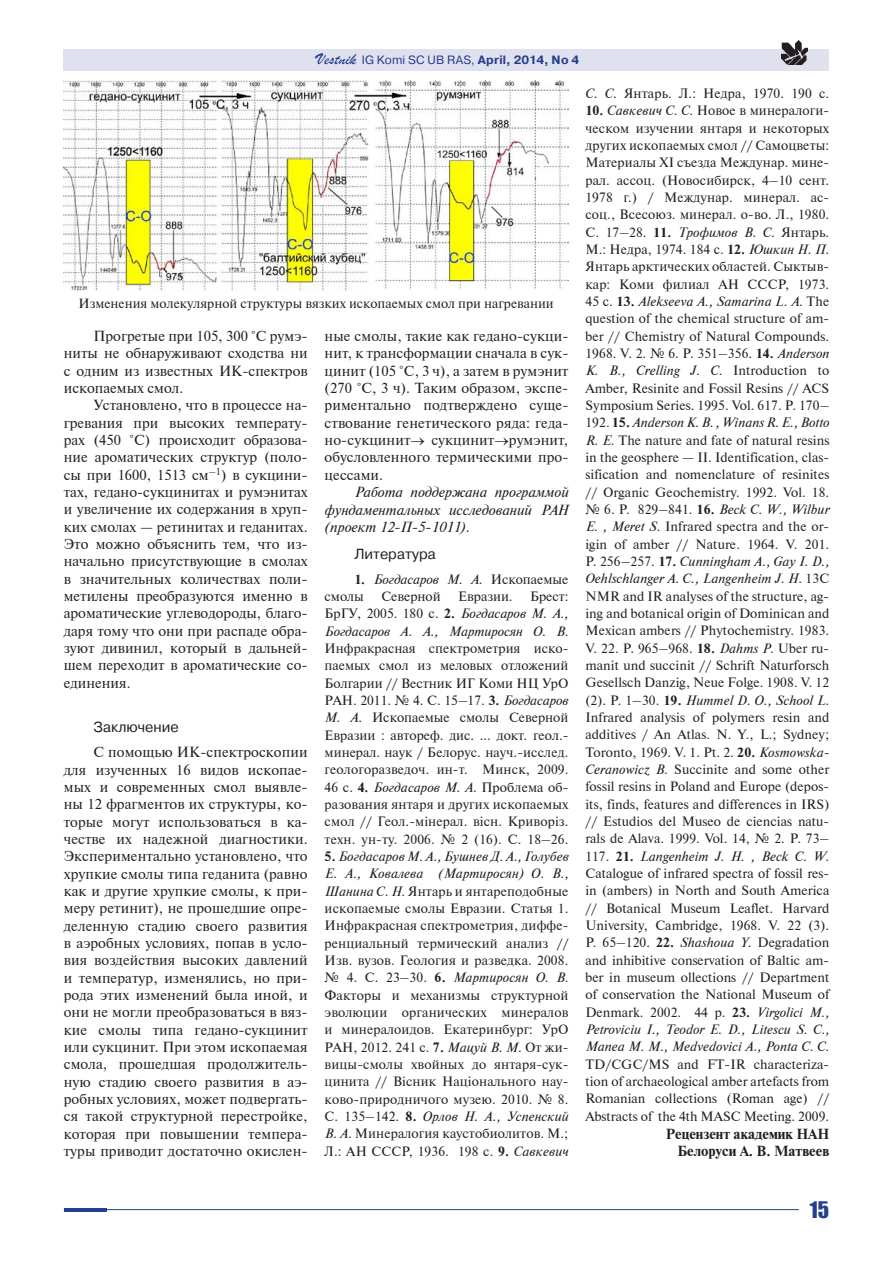
<style>
.page{position:relative;width:893px;height:1263px;background:#fff}
.page>*{position:absolute;margin:0;border:0;box-sizing:border-box;transform-origin:0 0}
.t1{font:21px "Impact";color:#253f8e}
.t2{font:14.55px/17.4px "Newton WINC";color:#231f20;text-align:justify}
.t3{font:italic 14.55px/17.4px "Newton WINC";color:#231f20;text-align:justify}
.t4{font:700 14.55px/17.4px "Newton WINC";color:#231f20;text-align:right}
.t5{font:14.55px "Pragmatica WINC";color:#231f20}
.t6{font:13.5px/17.4px "Newton WINC";letter-spacing:.01em;color:#231f20;text-align:justify}
.t7{font:italic 13.5px/17.4px "Newton WINC";color:#231f20;text-align:justify}
.t8{font:13.35px "Newton WINC";color:#231f20}
.t9{font:12px "Pragmatica WINC";letter-spacing:.015em;color:#253f8e}
.s1{font-family:"Parsek CTT";font-size:15px}
.s2{font-weight:700}
.s3{font-style:italic}
.s4{font-style:normal}
.s5{font-weight:700;font-style:normal}
</style>
<div class="page">
<hr style="left:64px;top:1209px;width:735px;height:1px;background:#253f8e">
<hr style="left:64px;top:1208px;width:42px;height:3px;background:#253f8e">
<div style="left:64px;top:49px;width:765px;height:21px;background:#e0e1ee"></div>
<img style="left:782px;top:40px;width:26px;height:24px">
<img style="left:64px;top:81px;width:504px;height:209px">
<p class="t9" style="left:314px;top:53px;width:267px"><span class="s1">Vestnik</span> IG Komi SC UB RAS, <span class="s2">April, 2014, No 4</span></p>
<p class="t8" style="left:79px;top:297px;width:477px">Изменения молекулярной структуры вязких ископаемых смол при нагревании</p>
<p class="t2" style="left:64px;top:327px;width:245px;text-indent:30px">Прогретые при 105, 300 °С румэ&shy;ниты не обнаруживают сходства ни с одним из известных ИК-спектров ископаемых смол.</p>
<p class="t2" style="left:64px;top:397px;width:245px;text-indent:30px">Установлено, что в процессе на&shy;гревания при высоких температу&shy;рах (450 °С) происходит образова&shy;ние ароматических структур (поло&shy;сы при 1600, 1513 см<sup>–1</sup>) в сукцини&shy;тах, гедано-сукцинитах и румэнитах и увеличение их содержания в хруп&shy;ких смолах — ретинитах и геданитах.<br>Это можно объяснить тем, что из&shy;начально присутствующие в смолах в значительных количествах поли&shy;метилены преобразуются именно в ароматические углеводороды, благо&shy;даря тому что они при распаде обра&shy;зуют дивинил, который в дальней&shy;шем переходит в ароматические со&shy;единения.</p>
<p class="t5" style="left:94px;top:719px;width:87px">Заключение</p>
<p class="t2" style="left:64px;top:743px;width:245px;text-indent:30px">С помощью ИК-спектроскопии для изученных 16 видов ископае&shy;мых и современных смол выявле&shy;ны 12 фрагментов их структуры, ко&shy;торые могут использоваться в ка&shy;честве их надежной диагностики.<br>Экспериментально установлено, что хрупкие смолы типа геданита (равно как и другие хрупкие смолы, к при&shy;меру ретинит), не прошедшие опре&shy;деленную стадию своего развития в аэробных условиях, попав в усло&shy;вия воздействия высоких давлений и температур, изменялись, но при&shy;рода этих изменений была иной, и они не могли преобразоваться в вяз&shy;кие смолы типа гедано-сукцинит или сукцинит. При этом ископаемая смола, прошедшая продолжитель&shy;ную стадию своего развития в аэ&shy;робных условиях, может подвергать&shy;ся такой структурной перестройке, которая при повышении темпера&shy;туры приводит достаточно окислен-</p>
<p class="t2" style="left:325px;top:327px;width:245px">ные смолы, такие как гедано-сукци&shy;нит, к трансформации сначала в сук&shy;цинит (105 °С, 3 ч), а затем в румэнит (270 °С, 3 ч). Таким образом, экспе&shy;риментально подтверждено суще&shy;ствование генетического ряда: геда&shy;но-сукцинит→ сукцинит→румэнит, обусловленного термическими про&shy;цессами.</p>
<p class="t3" style="left:325px;top:483px;width:245px;text-indent:30px">Работа поддержана программой фундаментальных исследований РАН (проект 12-П-5-1011).</p>
<p class="t5" style="left:354px;top:546px;width:83px">Литература</p>
<p class="t6" style="left:325px;top:570px;width:245px;text-indent:30px"><span class="s2">1.</span> <span class="s3">Богдасаров М. А.</span> Ископаемые смолы</p>
<p class="t6" style="left:381px;top:588px;width:61px">Северной</p>
<p class="t6" style="left:458px;top:588px;width:56px">Евразии.</p>
<p class="t7" style="left:325px;top:588px;width:245px;text-indent:205px"><span class="s4">Брест:<br>БрГУ, 2005. 180 с.</span> <span class="s5">2.</span> Богдасаров М. А., Богдасаров А. А., Мартиросян О. В.</p>
<p class="t6" style="left:325px;top:640px;width:245px">Инфракрасная спектрометрия иско&shy;паемых смол из меловых отложений Болгарии // Вестник ИГ Коми НЦ УрО РАН. 2011. № 4. С. 15–17. <span class="s2">3.</span> <span class="s3">Богдасаров М. А.</span> Ископаемые смолы Северной Евразии : автореф. дис. … докт. геол.- минерал. наук / Белорус. науч.-исслед. геологоразведоч. ин-т. Минск, 2009.<br>46 с. <span class="s2">4.</span> <span class="s3">Богдасаров М. А.</span> Проблема об&shy;разования янтаря и других ископаемых смол // Геол.-мінерал. вісн. Криворіз. техн. ун-ту. 2006. № 2 (16). С. 18–26.</p>
<p class="t6" style="left:325px;top:848px;width:245px"><span class="s2">5.</span> <span class="s3">Богдасаров М. А., Бушнев Д. А., Голубев Е. А., Ковалева (Мартиросян) О. В., Шанина С. Н.</span> Янтарь и янтареподобные ископаемые смолы Евразии. Статья 1.<br>Инфракрасная спектрометрия, диффе&shy;ренциальный термический анализ // Изв. вузов. Геология и разведка. 2008. № 4. С. 23–30. <span class="s2">6.</span> <span class="s3">Мартиросян О. В.<br></span>Факторы и механизмы структурной эволюции органических минералов и минералоидов. Екатеринбург: УрО РАН, 2012. 241 с. <span class="s2">7.</span> <span class="s3">Мацуй В. М.</span> От жи&shy;вицы-смолы хвойных до янтаря-сук&shy;цинита // Вiсник Нацiонального нау&shy;ково-природничого музею. 2010. № 8.<br>С. 135–142. <span class="s2">8.</span> <span class="s3">Орлов Н. А., Успенский В. А.</span> Минералогия каустобиолитов. М.; Л.: АН СССР, 1936. 198 с. <span class="s2">9.</span> <span class="s3">Савкевич</span></p>
<p class="t6" style="left:585px;top:85px;width:245px"><span class="s3">С. С.</span> Янтарь. Л.: Недра, 1970. 190 с.</p>
<p class="t6" style="left:585px;top:102px;width:245px;text-align:left"><span class="s2">10.</span> <span class="s3">Савкевич С. С.</span> Новое в минералоги&shy;ческом изучении янтаря и некоторых других ископаемых смол // Самоцветы:<br>Материалы XI съезда Междунар. мине&shy;рал. ассоц. (Новосибирск, 4–10 сент.<br>1978 г.) / Междунар. минерал. ас&shy;соц., Всесоюз. минерал. о-во. Л., 1980.<br>С. 17–28. <span class="s2">11.</span> <span class="s3">Трофимов B. C.</span> Янтарь.<br>М.: Недра, 1974. 184 с. <span class="s2">12.</span> <span class="s3">Юшкин Н. П.<br></span>Янтарь арктических областей. Сыктыв&shy;кар: Коми филиал АН СССР, 1973.<br>45 с. <span class="s2">13.</span> <span class="s3">Alekseeva A., Samarina L. A.</span> The question of the chemical structure of am&shy;ber // Chemistry of Natural Compounds.<br>1968. V. 2. № 6. P. 351–356. <span class="s2">14.</span> <span class="s3">Anderson K. B., Crelling J. C.</span> Introduction to Amber, Resinite and Fossil Resins // ACS Symposium Series. 1995. Vol. 617. Р. 170– 192. <span class="s2">15.</span> <span class="s3">Anderson K. B. , Winans R. E., Botto R. E.</span> The nature and fate of natural resins in the geosphere — II. Identification, clas&shy;sification and nomenclature of resinites // Organic Geochemistry. 1992. Vol. 18. № 6. Р. 829–841. <span class="s2">16.</span> <span class="s3">Beck C. W., Wilbur E. , Meret S.</span> Infrared spectra and the or&shy;igin of amber // Nature. 1964. V. 201.<br>Р. 256–257. <span class="s2">17.</span> <span class="s3">Cunningham A., Gay I. D., Oehlschlanger A. C., Langenheim J. H.</span> 13C NMR and IR analyses of the structure, ag&shy;ing and botanical origin of Dominican and Mexican ambers // Phytochemistry. 1983.<br>V. 22. P. 965–968. <span class="s2">18.</span> <span class="s3">Dahms P.</span> Uber ru&shy;manit und succinit // Schrift Naturforsch Gesellsch Danzig, Neue Folge. 1908. V. 12 (2). P. 1–30. <span class="s2">19.</span> <span class="s3">Hummel D. О., School L.<br></span>Infrared analysis of polymers resin and additives / An Atlas. N. Y., L.; Sydney; Toronto, 1969. V. 1. Pt. 2. <span class="s2">20.</span> <span class="s3">Kosmowska-Ceranowicz B.</span> Succinite and some other fossil resins in Poland and Europe (depos&shy;its, finds, features and differences in IRS) // Estudios del Museo de ciencias natu&shy;rals de Alava. 1999. Vol. 14, № 2. Р. 73– 117. <span class="s2">21.</span> <span class="s3">Langenheim J. H. , Beck C. W.<br></span>Catalogue of infrared spectra of fossil res&shy;in (ambers) in North and South America // Botanical Museum Leaflet. Harvard University, Cambridge, 1968. V. 22 (3).<br>P. 65–120. <span class="s2">22.</span> <span class="s3">Shashoua Y.</span> Degradation and inhibitive conservation of Baltic am&shy;ber in museum ollections // Department of conservation the National Museum of Denmark. 2002. 44 p. <span class="s2">23.</span> <span class="s3">Virgolici M., Petroviciu I., Teodor E. D., Litescu S. C., Manea M. M., Medvedovici A., Ponta C. C.</span></p>
<p class="t6" style="left:585px;top:1055px;width:245px">TD/CGC/MS and FT-IR characteriza&shy;tion of archaeological amber artefacts from Romanian collections (Roman age) // Abstracts of the 4th MASC Meeting. 2009.</p>
<p class="t4" style="left:666px;top:1125px;width:165px">Рецензент академик НАН<br>Белоруси А. В. Матвеев</p>
<h1 class="t1" style="left:810px;top:1193px;width:21px">15</h1>
</div>
